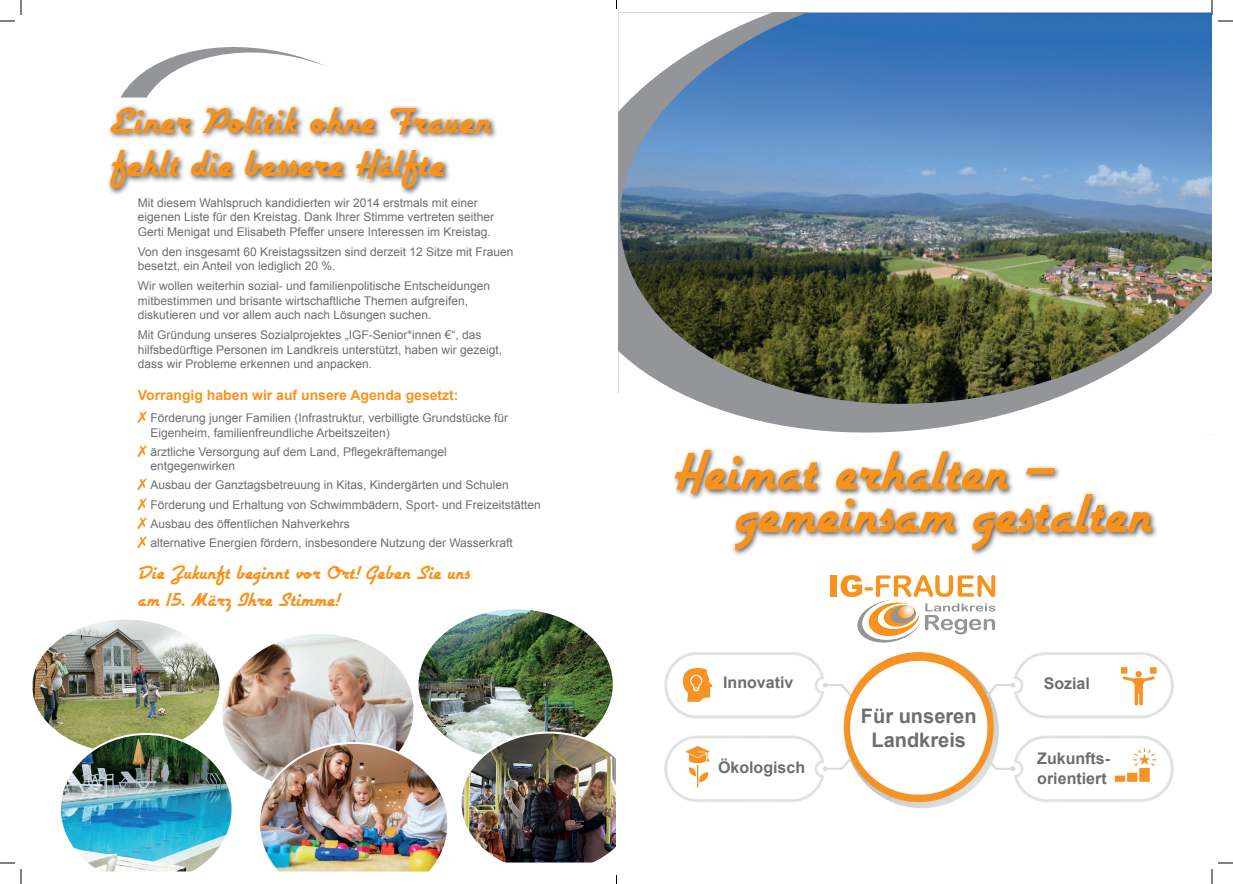
<style>
.page{position:relative;width:1233px;height:884px;background:#fff}
.page>*{position:absolute;margin:0;border:0;box-sizing:border-box;transform-origin:0 0}
.t1{font:62px "Airstream NF";color:#f7931d}
.t2{font:42px/43px "Airstream NF";color:#f7931d}
.t3{font:22px/26.4px "Airstream NF";color:#f7931d}
.t4{font:700 20px/24px "Arial";color:#6c6d70;text-align:center}
.t5{font:700 16px/19.2px "Arial";color:#6c6d70}
.t6{font:700 14px "Arial";color:#f7931d}
.t7{font:12px/14.4px "Arial";color:#6c6d70}
.s1{color:#f7931d}
</style>
<div class="page">
<div style="left:107px;top:103px;width:391px;height:93px;background:#231f20;opacity:.75"></div>
<img style="left:418px;top:609px;width:195px;height:136px">
<img style="left:219px;top:634px;width:195px;height:141px">
<img style="left:32px;top:620px;width:187px;height:113px">
<img style="left:59px;top:733px;width:175px;height:138px">
<img style="left:258px;top:742px;width:191px;height:129px">
<svg style="left:120px;top:47px;width:207px;height:51px"></svg>
<img style="left:618px;top:12px;width:594px;height:423px">
<img style="left:664px;top:575px;width:549px;height:296px">
<div style="left:672px;top:447px;width:390px;height:54px;background:#231f20;opacity:.75"></div>
<div style="left:732px;top:491px;width:427px;height:66px;background:#231f20;opacity:.75"></div>
<div style="left:830px;top:575px;width:6px;height:22px;background:#f7931d"></div>
<svg style="left:840px;top:575px;width:155px;height:70px"></svg>
<svg style="left:1218px;top:20px;width:15px;height:2px"></svg>
<svg style="left:1218px;top:862px;width:15px;height:2px"></svg>
<svg style="left:0;top:0;width:22px;height:22px"></svg>
<svg style="left:0;top:862px;width:22px;height:22px"></svg>
<svg style="left:1211px;top:0;width:1px;height:15px"></svg>
<svg style="left:1211px;top:869px;width:1px;height:15px"></svg>
<img style="left:459px;top:731px;width:158px;height:153px">
<p class="t2" style="left:111px;top:96px;width:382px">Einer Politik ohne Frauen fehlt die bessere Hälfte</p>
<p class="t7" style="left:138px;top:196px;width:358px">Mit diesem Wahlspruch kandidierten wir 2014 erstmals mit einer eigenen Liste für den Kreistag. Dank Ihrer Stimme vertreten seither<br>Gerti Menigat und Elisabeth Pfeffer unsere Interessen im Kreistag.</p>
<p class="t7" style="left:138px;top:244px;width:377px">Von den insgesamt 60 Kreistagssitzen sind derzeit 12 Sitze mit Frauen besetzt, ein Anteil von lediglich 20 %.</p>
<p class="t7" style="left:138px;top:279px;width:354px">Wir wollen weiterhin sozial- und familienpolitische Entscheidungen mitbestimmen und brisante wirtschaftliche Themen aufgreifen, diskutieren und vor allem auch nach Lösungen suchen.</p>
<p class="t7" style="left:138px;top:328px;width:366px">Mit Gründung unseres Sozialprojektes „IGF-Senior*innen €“, das hilfsbedürftige Personen im Landkreis unterstützt, haben wir gezeigt, dass wir Probleme erkennen und anpacken.</p>
<p class="t6" style="left:138px;top:386px;width:322px">Vorrangig haben wir auf unsere Agenda gesetzt:</p>
<p class="t7" style="left:150px;top:411px;width:359px;text-indent:-12px"><span class="s1">✗</span> Förderung junger Familien (Infrastruktur, verbilligte Grundstücke für<br>Eigenheim, familienfreundliche Arbeitszeiten)</p>
<p class="t7" style="left:150px;top:445px;width:298px;text-indent:-12px"><span class="s1">✗</span> ärztliche Versorgung auf dem Land, Pflegekräftemangel entgegenwirken</p>
<p class="t7" style="left:138px;top:478px;width:372px"><span class="s1">✗</span> Ausbau der Ganztagsbetreuung in Kitas, Kindergärten und Schulen</p>
<p class="t7" style="left:138px;top:497px;width:404px"><span class="s1">✗</span> Förderung und Erhaltung von Schwimmbädern, Sport- und Freizeitstätten</p>
<p class="t7" style="left:138px;top:517px;width:213px"><span class="s1">✗</span> Ausbau des öffentlichen Nahverkehrs</p>
<p class="t7" style="left:138px;top:536px;width:376px"><span class="s1">✗</span> alternative Energien fördern, insbesondere Nutzung der Wasserkraft</p>
<p class="t3" style="left:138px;top:558px;width:334px">Die Zukunft beginnt vor Ort! Geben Sie uns am 15. März Ihre Stimme!</p>
<p class="t1" style="left:673px;top:428px;width:384px">Heimat erhalten –</p>
<p class="t1" style="left:735px;top:470px;width:418px">gemeinsam gestalten</p>
<p class="t5" style="left:723px;top:674px;width:72px">Innovativ</p>
<p class="t4" style="left:861px;top:705px;width:117px">Für unseren<br>Landkreis</p>
<p class="t5" style="left:1043px;top:674px;width:48px">Sozial</p>
<p class="t5" style="left:718px;top:758px;width:89px">Ökologisch</p>
<p class="t5" style="left:1037px;top:750px;width:74px">Zukunfts&shy;orientiert</p>
</div>
